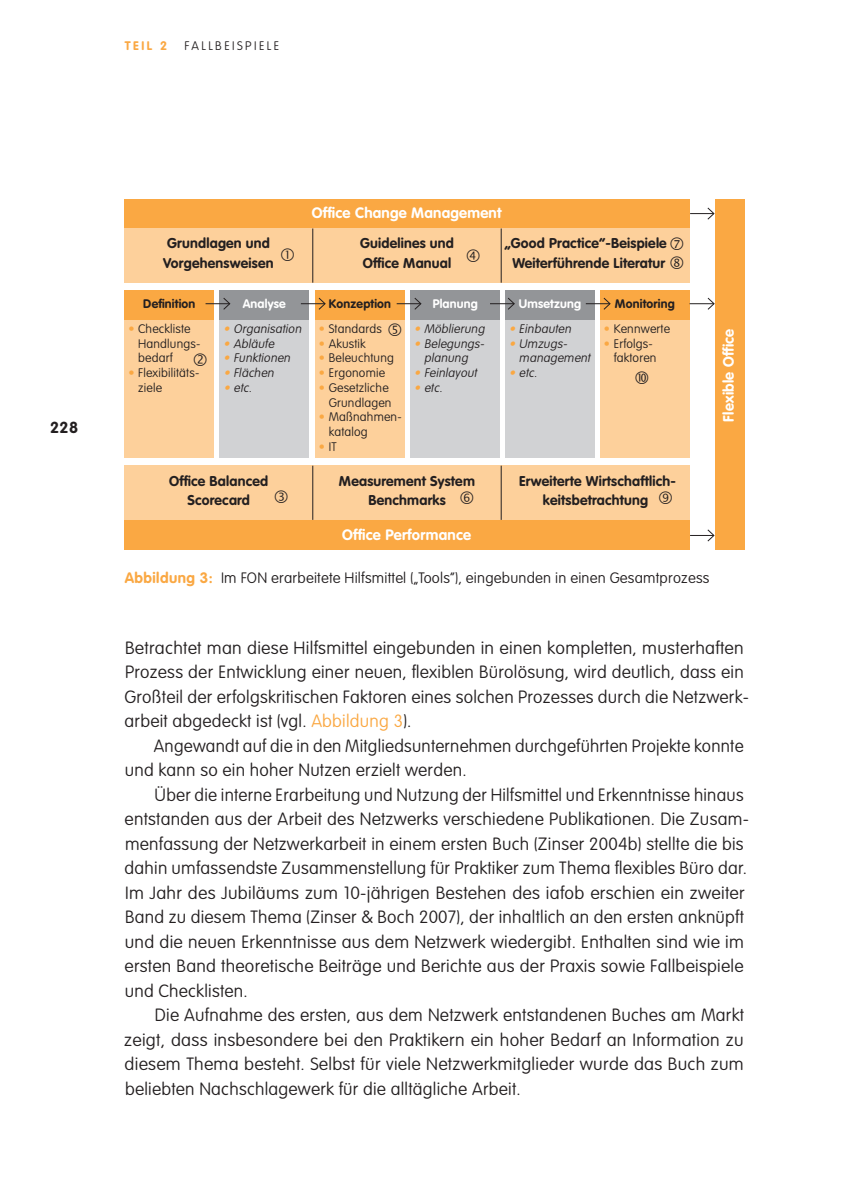
<style>
.page{position:relative;width:844px;height:1191px;background:#fff}
.page>*{position:absolute;margin:0;border:0;box-sizing:border-box;transform-origin:0 0}
.t1{font:100 17.5px/24.5px "VAG Rounded";letter-spacing:.015em;color:#231f20}
.t2{font:700 15.75px "VAG Rounded";color:#231f20}
.t3{font:100 14.88px "VAG Rounded";letter-spacing:.015em;color:#231f20}
.t4{font:700 14.88px "VAG Rounded";letter-spacing:.015em;color:#fff}
.t5{font:700 14px/19.2px "VAG Rounded";letter-spacing:.015em;color:#231f20;text-align:center}
.t6{font:100 12.25px/14.7px "VAG Rounded";letter-spacing:.015em;color:#231f20}
.t7{font:italic 100 12.25px/14.7px "VAG Rounded";color:#231f20;text-align:center}
.t8{font:700 12.25px "VAG Rounded";letter-spacing:.015em;color:#231f20}
.t9{font:700 12.25px "VAG Rounded";letter-spacing:.015em;color:#fff}
.t10{font:700 12.25px "VAG Rounded";color:#faa843}
.s1{color:#faa843}
.s2{font-weight:700;color:#faa843}
</style>
<div class="page">
<div style="left:124px;top:320px;width:90px;height:138px;background:#fdd09b"></div>
<div style="left:219px;top:320px;width:90px;height:138px;background:#d1d2d4"></div>
<div style="left:315px;top:320px;width:89px;height:138px;background:#fdd09b"></div>
<div style="left:410px;top:320px;width:90px;height:138px;background:#d1d2d4"></div>
<div style="left:505px;top:320px;width:89px;height:138px;background:#d1d2d4"></div>
<div style="left:599px;top:320px;width:90px;height:138px;background:#fdd09b"></div>
<div style="left:124px;top:290px;width:90px;height:30px;background:#faa843"></div>
<div style="left:219px;top:290px;width:90px;height:30px;background:#939598"></div>
<div style="left:315px;top:290px;width:89px;height:30px;background:#faa843"></div>
<div style="left:410px;top:290px;width:90px;height:30px;background:#939598"></div>
<div style="left:505px;top:290px;width:89px;height:30px;background:#939598"></div>
<div style="left:599px;top:290px;width:90px;height:30px;background:#faa843"></div>
<div style="left:124px;top:199px;width:566px;height:30px;background:#faa843"></div>
<div style="left:124px;top:228px;width:566px;height:55px;background:#fdd09b"></div>
<hr style="left:312px;top:228px;width:1px;height:55px;background:#231f20">
<hr style="left:500px;top:228px;width:1px;height:55px;background:#231f20">
<div style="left:714px;top:199px;width:30px;height:351px;background:#faa843"></div>
<svg style="left:690px;top:207px;width:25px;height:13px"></svg>
<div style="left:124px;top:520px;width:566px;height:30px;background:#faa843"></div>
<div style="left:124px;top:465px;width:566px;height:55px;background:#fdd09b"></div>
<hr style="left:312px;top:466px;width:1px;height:54px;background:#231f20">
<hr style="left:500px;top:466px;width:1px;height:54px;background:#231f20">
<svg style="left:690px;top:528px;width:25px;height:14px"></svg>
<svg style="left:205px;top:298px;width:26px;height:12px"></svg>
<svg style="left:301px;top:297px;width:25px;height:13px"></svg>
<svg style="left:396px;top:297px;width:26px;height:14px"></svg>
<svg style="left:490px;top:298px;width:25px;height:12px"></svg>
<svg style="left:585px;top:297px;width:26px;height:14px"></svg>
<svg style="left:689px;top:297px;width:26px;height:14px"></svg>
<p class="t10" style="left:125px;top:38px;width:44px">Teil 2</p>
<p class="t6" style="left:184px;top:38px;width:16px">Fallbeispiele</p>
<p class="t2" style="left:50px;top:418px;width:30px">228</p>
<p class="t4" style="left:312px;top:204px;width:192px">Office Change Management</p>
<p class="t5" style="left:163px;top:234px;width:112px;text-align:left">Grundlagen und<br>Vorgehensweisen</p>
<p class="t5" style="left:360px;top:234px;width:95px;text-align:left">Guidelines und<br>Office Manual</p>
<p class="t5" style="left:504px;top:234px;width:163px">„Good Practice“-Beispiele<br>Weiterführende Literatur</p>
<p class="t8" style="left:143px;top:297px;width:54px">Definition</p>
<p class="t9" style="left:243px;top:297px;width:44px">Analyse</p>
<p class="t8" style="left:329px;top:297px;width:64px">Konzeption</p>
<p class="t9" style="left:432px;top:297px;width:47px">Planung</p>
<p class="t9" style="left:519px;top:297px;width:64px">Umsetzung</p>
<p class="t8" style="left:614px;top:297px;width:61px">Monitoring</p>
<p class="t6" style="left:138px;top:321px;width:64px;text-indent:-10px"><span class="s1">•</span> Checkliste<br>Handlungs&shy;bedarf</p>
<p class="t6" style="left:138px;top:365px;width:63px;text-indent:-10px"><span class="s1">•</span> Flexibilitäts&shy;ziele</p>
<p class="t7" style="left:223px;top:321px;width:82px"><span class="s1">•</span> Organisation</p>
<p class="t7" style="left:223px;top:336px;width:54px"><span class="s1">•</span> Abläufe</p>
<p class="t7" style="left:224px;top:351px;width:70px"><span class="s1">•</span> Funktionen</p>
<p class="t7" style="left:224px;top:365px;width:54px"><span class="s1">•</span> Flächen</p>
<p class="t7" style="left:224px;top:380px;width:32px"><span class="s1">•</span> etc.</p>
<p class="t6" style="left:319px;top:321px;width:64px"><span class="s1">•</span> Standards</p>
<p class="t6" style="left:319px;top:336px;width:48px"><span class="s1">•</span> Akustik</p>
<p class="t6" style="left:319px;top:351px;width:76px"><span class="s1">•</span> Beleuchtung</p>
<p class="t6" style="left:319px;top:365px;width:68px"><span class="s1">•</span> Ergonomie</p>
<p class="t6" style="left:319px;top:380px;width:74px;text-align:right"><span class="s1">•</span> Gesetzliche<br>Grundlagen</p>
<p class="t6" style="left:329px;top:409px;width:74px;text-indent:-10px"><span class="s1">•</span> Maßnahmen&shy;katalog</p>
<p class="t6" style="left:319px;top:439px;width:19px"><span class="s1">•</span> IT</p>
<p class="t7" style="left:414px;top:321px;width:74px"><span class="s1">•</span> Möblierung</p>
<p class="t7" style="left:414px;top:336px;width:74px"><span class="s1">•</span> Belegungs&shy;planung</p>
<p class="t7" style="left:414px;top:365px;width:66px"><span class="s1">•</span> Feinlayout</p>
<p class="t7" style="left:414px;top:380px;width:32px"><span class="s1">•</span> etc.</p>
<p class="t7" style="left:509px;top:321px;width:66px"><span class="s1">•</span> Einbauten</p>
<p class="t7" style="left:519px;top:336px;width:75px;text-align:left;text-indent:-10px"><span class="s1">•</span> Umzugs&shy;management</p>
<p class="t7" style="left:509px;top:365px;width:32px"><span class="s1">•</span> etc.</p>
<p class="t6" style="left:603px;top:321px;width:68px"><span class="s1">•</span> Kennwerte</p>
<p class="t6" style="left:603px;top:336px;width:54px;text-align:right"><span class="s1">•</span> Erfolgs&shy;faktoren</p>
<p class="t5" style="left:169px;top:471px;width:101px">Office Balanced<br>Scorecard</p>
<p class="t5" style="left:339px;top:471px;width:137px">Measurement System<br>Benchmarks</p>
<p class="t5" style="left:519px;top:471px;width:158px">Erweiterte Wirtschaftlich&shy;keitsbetrachtung</p>
<p class="t4" style="left:342px;top:526px;width:129px">Office Performance</p>
<p class="t3" style="left:125px;top:569px;width:586px"><span class="s2">Abbildung 3:</span> Im FON erarbeitete Hilfsmittel („Tools“), eingebunden in einen Gesamtprozess</p>
<p class="t4" style="left:719px;top:421px;width:95px;rotate:-90deg">Flexible Office</p>
<p class="t1" style="left:124px;top:635px;width:625px">Betrachtet man diese Hilfsmittel eingebunden in einen kompletten, musterhaften Prozess der Entwicklung einer neuen, flexiblen Bürolösung, wird deutlich, dass ein Großteil der erfolgskritischen Faktoren eines solchen Prozesses durch die Netzwerk&shy;arbeit abgedeckt ist (vgl. <span class="s1">Abbildung 3</span>).</p>
<p class="t1" style="left:125px;top:733px;width:620px;text-indent:29px">Angewandt auf die in den Mitgliedsunternehmen durchgeführten Projekte konnte und kann so ein hoher Nutzen erzielt werden.</p>
<p class="t1" style="left:125px;top:782px;width:625px;text-indent:30px">Über die interne Erarbeitung und Nutzung der Hilfsmittel und Erkenntnisse hinaus entstanden aus der Arbeit des Netzwerks verschiedene Publikationen. Die Zusam&shy;menfassung der Netzwerkarbeit in einem ersten Buch (Zinser 2004b) stellte die bis dahin umfassendste Zusammenstellung für Praktiker zum Thema flexibles Büro dar.<br>Im Jahr des Jubiläums zum 10-jährigen Bestehen des iafob erschien ein zweiter Band zu diesem Thema (Zinser &amp; Boch 2007), der inhaltlich an den ersten anknüpft und die neuen Erkenntnisse aus dem Netzwerk wiedergibt. Enthalten sind wie im ersten Band theoretische Beiträge und Berichte aus der Praxis sowie Fallbeispiele und Checklisten.</p>
<p class="t1" style="left:124px;top:1002px;width:621px;text-align:justify;text-indent:31px">Die Aufnahme des ersten, aus dem Netzwerk entstandenen Buches am Markt zeigt, dass insbesondere bei den Praktikern ein hoher Bedarf an Information zu diesem Thema besteht. Selbst für viele Netzwerkmitglieder wurde das Buch zum beliebten Nachschlagewerk für die alltägliche Arbeit.</p>
</div>
